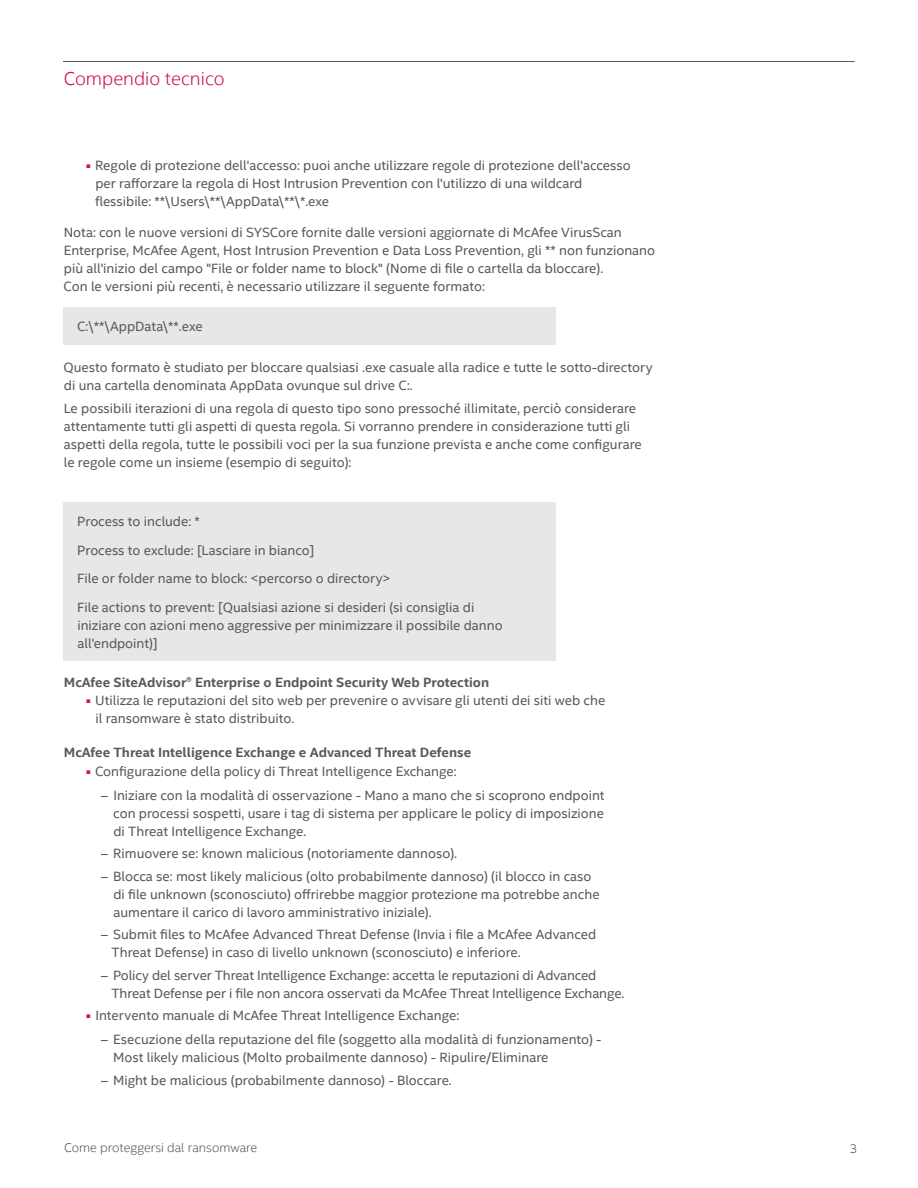
<style>
.page{position:relative;width:918px;height:1188px;background:#fff}
.page>*{position:absolute;margin:0;border:0;box-sizing:border-box;transform-origin:0 0}
.t1{font:300 18.75px "Intel Clear";color:#d31242}
.t2{font:13.5px/18px "Intel Clear";color:#58595b}
.t3{font:700 13.5px "Intel Clear";color:#58595b}
.t4{font:300 12.75px "Intel Clear";color:#58595b}
</style>
<div class="page">
<hr style="left:63px;top:61px;width:792px;height:1px;background:#58595b">
<div style="left:64px;top:307px;width:492px;height:38px;background:#e6e7e8"></div>
<div style="left:64px;top:502px;width:492px;height:159px;background:#e6e7e8"></div>
<h1 class="t1" style="left:64px;top:67px;width:162px">Compendio tecnico</h1>
<p class="t2" style="left:95px;top:157px;width:537px;text-indent:-9px"><sup>■</sup> Regole di protezione dell'accesso: puoi anche utilizzare regole di protezione dell'accesso per rafforzare la regola di Host Intrusion Prevention con l'utilizzo di una wildcard flessibile: **\Users\**\AppData\**\*.exe</p>
<p class="t2" style="left:64px;top:223px;width:593px">Nota: con le nuove versioni di SYSCore fornite dalle versioni aggiornate di McAfee VirusScan Enterprise, McAfee Agent, Host Intrusion Prevention e Data Loss Prevention, gli ** non funzionano più all'inizio del campo "File or folder name to block" (Nome di file o cartella da bloccare).<br>Con le versioni più recenti, è necessario utilizzare il seguente formato:</p>
<p class="t2" style="left:77px;top:318px;width:127px">C:\**\AppData\**.exe</p>
<p class="t2" style="left:64px;top:358px;width:591px">Questo formato è studiato per bloccare qualsiasi .exe casuale alla radice e tutte le sotto-directory di una cartella denominata AppData ovunque sul drive C:.</p>
<p class="t2" style="left:64px;top:400px;width:580px">Le possibili iterazioni di una regola di questo tipo sono pressoché illimitate, perciò considerare attentamente tutti gli aspetti di questa regola. Si vorranno prendere in considerazione tutti gli aspetti della regola, tutte le possibili voci per la sua funzione prevista e anche come configurare le regole come un insieme (esempio di seguito):</p>
<p class="t2" style="left:77px;top:507px;width:399px;line-height:28.5px">Process to include: *<br>Process to exclude: [Lasciare in bianco]<br>File or folder name to block: &lt;percorso o directory&gt;<br>File actions to prevent: [Qualsiasi azione si desideri (si consiglia di</p>
<p class="t2" style="left:77px;top:616px;width:427px">iniziare con azioni meno aggressive per minimizzare il possibile danno all'endpoint)]</p>
<p class="t3" style="left:64px;top:674px;width:427px">McAfee SiteAdvisor® Enterprise o Endpoint Security Web Protection</p>
<p class="t2" style="left:95px;top:692px;width:511px;text-indent:-9px"><sup>■</sup> Utilizza le reputazioni del sito web per prevenire o avvisare gli utenti dei siti web che il ransomware è stato distribuito.</p>
<p class="t3" style="left:64px;top:744px;width:409px">McAfee Threat Intelligence Exchange e Advanced Threat Defense</p>
<p class="t2" style="left:87px;top:762px;width:372px"><sup>■</sup> Configurazione della policy di Threat Intelligence Exchange:</p>
<p class="t2" style="left:113px;top:786px;width:493px;text-align:justify;text-indent:-12px">– Iniziare con la modalità di osservazione - Mano a mano che si scoprono endpoint con processi sospetti, usare i tag di sistema per applicare le policy di imposizione di Threat Intelligence Exchange.</p>
<p class="t2" style="left:101px;top:845px;width:358px">– Rimuovere se: known malicious (notoriamente dannoso).</p>
<p class="t2" style="left:113px;top:867px;width:488px;text-indent:-12px">– Blocca se: most likely malicious (olto probabilmente dannoso) (il blocco in caso di file unknown (sconosciuto) offrirebbe maggior protezione ma potrebbe anche aumentare il carico di lavoro amministrativo iniziale).</p>
<p class="t2" style="left:112px;top:926px;width:486px;text-indent:-10px">– Submit files to McAfee Advanced Threat Defense (Invia i file a McAfee Advanced<br>Threat Defense) in caso di livello unknown (sconosciuto) e inferiore.</p>
<p class="t2" style="left:112px;top:966px;width:514px;text-indent:-10px">– Policy del server Threat Intelligence Exchange: accetta le reputazioni di Advanced<br>Threat Defense per i file non ancora osservati da McAfee Threat Intelligence Exchange.</p>
<p class="t2" style="left:87px;top:1007px;width:374px"><sup>■</sup> Intervento manuale di McAfee Threat Intelligence Exchange:</p>
<p class="t2" style="left:113px;top:1031px;width:490px;text-indent:-12px">– Esecuzione della reputazione del file (soggetto alla modalità di funzionamento) -<br>Most likely malicious (Molto probailmente dannoso) - Ripulire/Eliminare</p>
<p class="t2" style="left:101px;top:1071px;width:352px">– Might be malicious (probabilmente dannoso) - Bloccare.</p>
<p class="t4" style="left:64px;top:1140px;width:195px">Come proteggersi dal ransomware</p>
<p class="t4" style="left:850px;top:1141px;width:9px">3</p>
</div>
